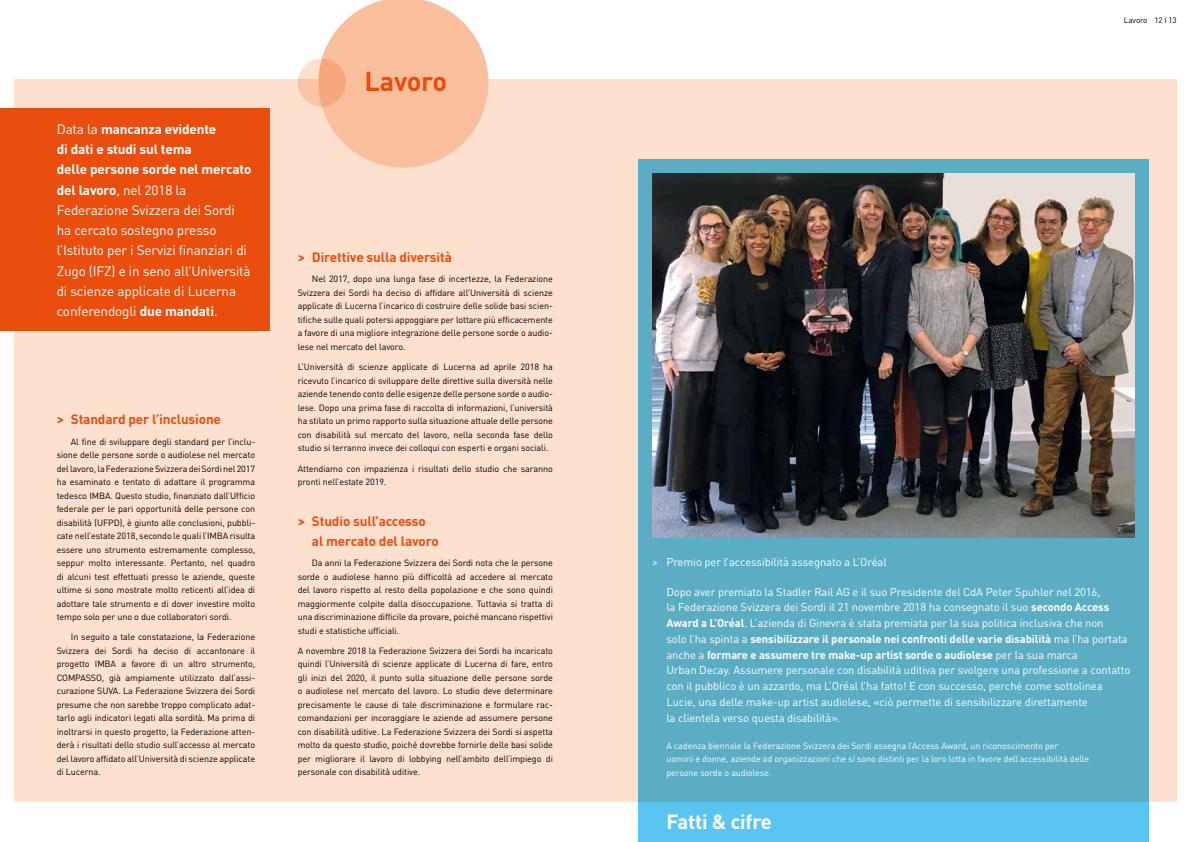
<style>
.page{position:relative;width:1191px;height:842px;background:#fff}
.page>*{position:absolute;margin:0;border:0;box-sizing:border-box;transform-origin:0 0}
.t1{font:700 27px "DIN Pro";letter-spacing:-.01em;color:#e94e0f}
.t2{font:700 20.2px "DIN Pro";letter-spacing:-.01em;color:#fff}
.t3{font:13.5px/20.2px "DIN Pro";letter-spacing:-.01em;color:#fff}
.t4{font:700 13.5px/20.2px "DIN Pro";letter-spacing:-.01em;color:#e94e0f}
.t5{font:11.2px/15.7px "DIN Pro";letter-spacing:-.01em;color:#fff}
.t6{font:9px/13.5px "DIN Pro";letter-spacing:-.01em;color:#000;text-align:justify}
.t7{font:9px/13.5px "DIN Pro";letter-spacing:-.01em;color:#fff}
.t8{font:8px "DIN Pro";letter-spacing:-.01em;color:#000}
.s1{font-weight:700}
</style>
<div class="page">
<div style="left:14px;top:79px;width:1162px;height:723px;background:#fde0ce"></div>
<svg style="left:638px;top:159px;width:510px;height:683px;background:#5aafc8"></svg>
<svg style="left:319px;top:0;width:169px;height:168px"></svg>
<svg style="left:298px;top:58px;width:48px;height:48px;background:#f9b896"></svg>
<img style="left:652px;top:174px;width:482px;height:364px">
<div style="left:0;top:108px;width:269px;height:222px;background:#e94e0f"></div>
<p class="t3" style="left:57px;top:118px;width:196px">Data la <span class="s1">mancanza evidente<br>di dati e studi sul tema<br>delle persone sorde nel mercato del lavoro</span>, nel 2018 la<br>Federazione Svizzera dei Sordi ha cercato sostegno presso l’Istituto per i Servizi finanziari di<br>Zugo (IFZ) e in seno all’Università di scienze applicate di Lucerna conferendogli <span class="s1">due mandati</span>.</p>
<h3 class="t4" style="left:57px;top:408px;width:166px">&gt; Standard per l’inclusione</h3>
<p class="t6" style="left:57px;top:434px;width:200px;text-indent:14px">Al fine di sviluppare degli standard per l’inclu&shy;sione delle persone sorde o audiolese nel mercato del lavoro, la Federazione Svizzera dei Sordi nel 2017 ha esaminato e tentato di adattare il programma tedesco IMBA. Questo studio, finanziato dall’Ufficio federale per le pari opportunità delle persone con disabilità (UFPD), è giunto alle conclusioni, pubbli&shy;cate nell’estate 2018, secondo le quali l’IMBA risulta essere uno strumento estremamente complesso, seppur molto interessante. Pertanto, nel quadro di alcuni test effettuati presso le aziende, queste ultime si sono mostrate molto reticenti all’idea di adottare tale strumento e di dover investire molto tempo solo per uno o due collaboratori sordi.</p>
<p class="t6" style="left:57px;top:629px;width:200px;text-indent:14px">In seguito a tale constatazione, la Federazione Svizzera dei Sordi ha deciso di accantonare il progetto IMBA a favore di un altro strumento, COMPASSO, già ampiamente utilizzato dall’assi&shy;curazione SUVA. La Federazione Svizzera dei Sordi presume che non sarebbe troppo complicato adat&shy;tarlo agli indicatori legati alla sordità. Ma prima di inoltrarsi in questo progetto, la Federazione atten&shy;derà i risultati dello studio sull’accesso al mercato del lavoro affidato all’Università di scienze applicate di Lucerna.</p>
<h1 class="t1" style="left:364px;top:59px;width:84px">Lavoro</h1>
<h3 class="t4" style="left:298px;top:246px;width:156px">&gt; Direttive sulla diversità</h3>
<p class="t6" style="left:298px;top:272px;width:257px;text-indent:14px">Nel 2017, dopo una lunga fase di incertezze, la Federazione Svizzera dei Sordi ha deciso di affidare all’Università di scienze applicate di Lucerna l’incarico di costruire delle solide basi scien&shy;tifiche sulle quali potersi appoggiare per lottare più efficacemente a favore di una migliore integrazione delle persone sorde o audio&shy;lese nel mercato del lavoro.</p>
<p class="t6" style="left:298px;top:359px;width:257px">L’Università di scienze applicate di Lucerna ad aprile 2018 ha ricevuto l’incarico di sviluppare delle direttive sulla diversità nelle aziende tenendo conto delle esigenze delle persone sorde o audio&shy;lese. Dopo una prima fase di raccolta di informazioni, l’università ha stilato un primo rapporto sulla situazione attuale delle persone con disabilità sul mercato del lavoro, nella seconda fase dello studio si terranno invece dei colloqui con esperti e organi sociali.</p>
<p class="t6" style="left:298px;top:461px;width:257px">Attendiamo con impazienza i risultati dello studio che saranno pronti nell’estate 2019.</p>
<h3 class="t4" style="left:312px;top:509px;width:128px;text-indent:-14px">&gt; Studio sull’accesso al mercato del lavoro</h3>
<p class="t6" style="left:298px;top:555px;width:257px;text-indent:14px">Da anni la Federazione Svizzera dei Sordi nota che le persone sorde o audiolese hanno più difficoltà ad accedere al mercato del lavoro rispetto al resto della popolazione e che sono quindi maggiormente colpite dalla disoccupazione. Tuttavia si tratta di una discriminazione difficile da provare, poiché mancano rispettivi studi e statistiche ufficiali.</p>
<p class="t6" style="left:298px;top:643px;width:257px">A novembre 2018 la Federazione Svizzera dei Sordi ha incaricato quindi l’Università di scienze applicate di Lucerna di fare, entro gli inizi del 2020, il punto sulla situazione delle persone sorde o audiolese nel mercato del lavoro. Lo studio deve determinare precisamente le cause di tale discriminazione e formulare rac&shy;comandazioni per incoraggiare le aziende ad assumere persone con disabilità uditive. La Federazione Svizzera dei Sordi si aspetta molto da questo studio, poiché dovrebbe fornirle delle basi solide per migliorare il lavoro di lobbying nell’ambito dell’impiego di personale con disabilità uditive.</p>
<p class="t8" style="left:1124px;top:14px;width:54px">Lavoro 12 I 13</p>
<p class="t5" style="left:652px;top:553px;width:236px">&gt; Premio per l’accessibilità assegnato a L’Oréal</p>
<p class="t5" style="left:666px;top:583px;width:465px">Dopo aver premiato la Stadler Rail AG e il suo Presidente del CdA Peter Spuhler nel 2016,<br>la Federazione Svizzera dei Sordi il 21 novembre 2018 ha consegnato il suo <span class="s1">secondo Access Award a L’Oréal</span>. L’azienda di Ginevra è stata premiata per la sua politica inclusiva che non<br>solo l’ha spinta a <span class="s1">sensibilizzare il personale nei confronti delle varie disabilità</span> ma l’ha portata anche a <span class="s1">formare e assumere tre make-up artist sorde o audiolese</span> per la sua marca<br>Urban Decay. Assumere personale con disabilità uditiva per svolgere una professione a contatto con il pubblico è un azzardo, ma L’Oréal l’ha fatto! E con successo, perché come sottolinea Lucie, una delle make-up artist audiolese, «ciò permette di sensibilizzare direttamente<br>la clientela verso questa disabilità».</p>
<p class="t7" style="left:666px;top:738px;width:424px">A cadenza biennale la Federazione Svizzera dei Sordi assegna l’Access Award, un riconoscimento per<br>uomini e donne, aziende od organizzazioni che si sono distinti per la loro lotta in favore dell’accessibilità delle persone sorde o audiolese.</p>
<h2 class="t2" style="left:666px;top:805px;width:107px">Fatti &amp; cifre</h2>
</div>
